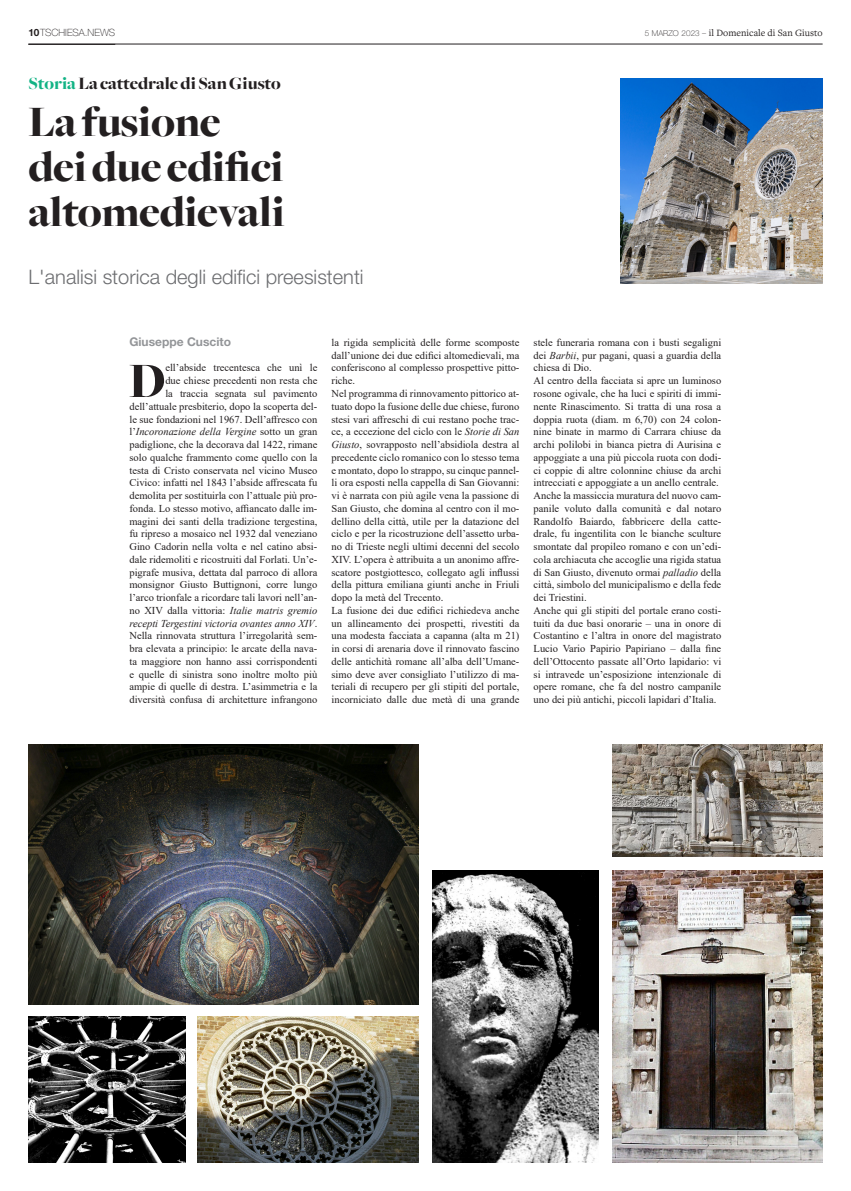
<style>
.page{position:relative;width:851px;height:1191px;background:#fff}
.page>*{position:absolute;margin:0;border:0;box-sizing:border-box;transform-origin:0 0}
.t1{font:900 51.3px "Freight Big";color:#231f20}
.t2{font:900 45px/45px "Freight Big";letter-spacing:-.01em;color:#231f20}
.t3{font:300 20px "Helvetica Neue LT Std";color:#6c6d70}
.t4{font:900 18px "Freight Big";color:#231f20}
.t5{font:700 12px "Helvetica Neue LT Std";color:#939598}
.t6{font:10.5px/12.8px "Times New Roman";color:#231f20;text-align:justify}
.t7{font:10px "Freight Text Pro";color:#231f20}
.t8{font:100 10px "Helvetica Neue LT Std";color:#231f20}
.s1{font-weight:700}
.s2{font-family:"Helvetica Neue LT Std";font-weight:100;font-size:8px}
.s3{color:#12b385}
.s4{font-style:italic}
</style>
<div class="page">
<hr style="left:28px;top:44px;width:794px;height:1px;background:#231f20">
<img style="left:28px;top:745px;width:390px;height:259px">
<img style="left:620px;top:78px;width:202px;height:206px">
<img style="left:612px;top:870px;width:210px;height:292px">
<img style="left:432px;top:870px;width:167px;height:292px">
<img style="left:28px;top:1016px;width:157px;height:146px">
<img style="left:197px;top:1016px;width:221px;height:146px">
<img style="left:612px;top:745px;width:210px;height:111px">
<p class="t8" style="left:28px;top:26px;width:88px"><span class="s1">10</span>TSCHIESA.NEWS</p>
<p class="t7" style="left:644px;top:26px;width:179px"><span class="s2">5 MARZO 2023 –</span> il Domenicale di San Giusto</p>
<p class="t4" style="left:28px;top:74px;width:254px"><span class="s3">Storia</span> La cattedrale di San Giusto</p>
<p class="t2" style="left:28px;top:100px;width:258px">La fusione dei due edifici altomedievali</p>
<p class="t3" style="left:29px;top:264px;width:336px">L'analisi storica degli edifici preesistenti</p>
<p class="t5" style="left:129px;top:334px;width:103px">Giuseppe Cuscito</p>
<p class="t1" style="left:129px;top:352px;width:38px">D</p>
<p class="t6" style="left:129px;top:361px;width:189px;text-align:right">ell’abside trecentesca che unì le<br>due chiese precedenti non resta che<br>la traccia segnata sul pavimento dell’attuale presbiterio, dopo la scoperta del&shy;le sue fondazioni nel 1967. Dell’affresco con l’<span class="s4">Incoronazione della Vergine</span> sotto un gran padiglione, che la decorava dal 1422, rimane solo qualche frammento come quello con la testa di Cristo conservata nel vicino Museo Civico: infatti nel 1843 l’abside affrescata fu demolita per sostituirla con l’attuale più pro&shy;fonda. Lo stesso motivo, affiancato dalle im&shy;magini dei santi della tradizione tergestina, fu ripreso a mosaico nel 1932 dal veneziano Gino Cadorin nella volta e nel catino absi&shy;dale ridemoliti e ricostruiti dal Forlati. Un’e&shy;pigrafe musiva, dettata dal parroco di allora monsignor Giusto Buttignoni, corre lungo l’arco trionfale a ricordare tali lavori nell’an&shy;no XIV dalla vittoria: <span class="s4">Italie matris gremio recepti Tergestini victoria ovantes anno XIV</span>.</p>
<p class="t6" style="left:129px;top:629px;width:189px">Nella rinnovata struttura l’irregolarità sem&shy;bra elevata a principio: le arcate della nava&shy;ta maggiore non hanno assi corrispondenti e quelle di sinistra sono inoltre molto più ampie di quelle di destra. L’asimmetria e la diversità confusa di architetture infrangono</p>
<p class="t6" style="left:331px;top:336px;width:189px">la rigida semplicità delle forme scomposte dall’unione dei due edifici altomedievali, ma conferiscono al complesso prospettive pitto&shy;riche.</p>
<p class="t6" style="left:331px;top:387px;width:189px">Nel programma di rinnovamento pittorico at&shy;tuato dopo la fusione delle due chiese, furono stesi vari affreschi di cui restano poche trac&shy;ce, a eccezione del ciclo con le <span class="s4">Storie di San Giusto</span>, sovrapposto nell’absidiola destra al precedente ciclo romanico con lo stesso tema e montato, dopo lo strappo, su cinque pannel&shy;li ora esposti nella cappella di San Giovanni: vi è narrata con più agile vena la passione di San Giusto, che domina al centro con il mo&shy;dellino della città, utile per la datazione del ciclo e per la ricostruzione dell’assetto urba&shy;no di Trieste negli ultimi decenni del secolo XIV. L’opera è attribuita a un anonimo affre&shy;scatore postgiottesco, collegato agli influssi della pittura emiliana giunti anche in Friuli dopo la metà del Trecento.</p>
<p class="t6" style="left:331px;top:603px;width:189px">La fusione dei due edifici richiedeva anche un allineamento dei prospetti, rivestiti da una modesta facciata a capanna (alta m 21) in corsi di arenaria dove il rinnovato fascino delle antichità romane all’alba dell’Umane&shy;simo deve aver consigliato l’utilizzo di ma&shy;teriali di recupero per gli stipiti del portale, incorniciato dalle due metà di una grande</p>
<p class="t6" style="left:533px;top:336px;width:189px">stele funeraria romana con i busti segaligni dei <span class="s4">Barbii</span>, pur pagani, quasi a guardia della chiesa di Dio.</p>
<p class="t6" style="left:533px;top:374px;width:189px">Al centro della facciata si apre un luminoso rosone ogivale, che ha luci e spiriti di immi&shy;nente Rinascimento. Si tratta di una rosa a doppia ruota (diam. m 6,70) con 24 colon&shy;nine binate in marmo di Carrara chiuse da archi polilobi in bianca pietra di Aurisina e appoggiate a una più piccola ruota con dodi&shy;ci coppie di altre colonnine chiuse da archi intrecciati e appoggiate a un anello centrale.</p>
<p class="t6" style="left:533px;top:489px;width:189px">Anche la massiccia muratura del nuovo cam&shy;panile voluto dalla comunità e dal notaro Randolfo Baiardo, fabbricere della catte&shy;drale, fu ingentilita con le bianche sculture smontate dal propileo romano e con un’edi&shy;cola archiacuta che accoglie una rigida statua di San Giusto, divenuto ormai <span class="s4">palladio</span> della città, simbolo del municipalismo e della fede dei Triestini.</p>
<p class="t6" style="left:533px;top:603px;width:189px">Anche qui gli stipiti del portale erano costi&shy;tuiti da due basi onorarie – una in onore di Costantino e l’altra in onore del magistrato Lucio Vario Papirio Papiriano – dalla fine dell’Ottocento passate all’Orto lapidario: vi si intravede un’esposizione intenzionale di opere romane, che fa del nostro campanile uno dei più antichi, piccoli lapidari d’Italia.</p>
</div>
